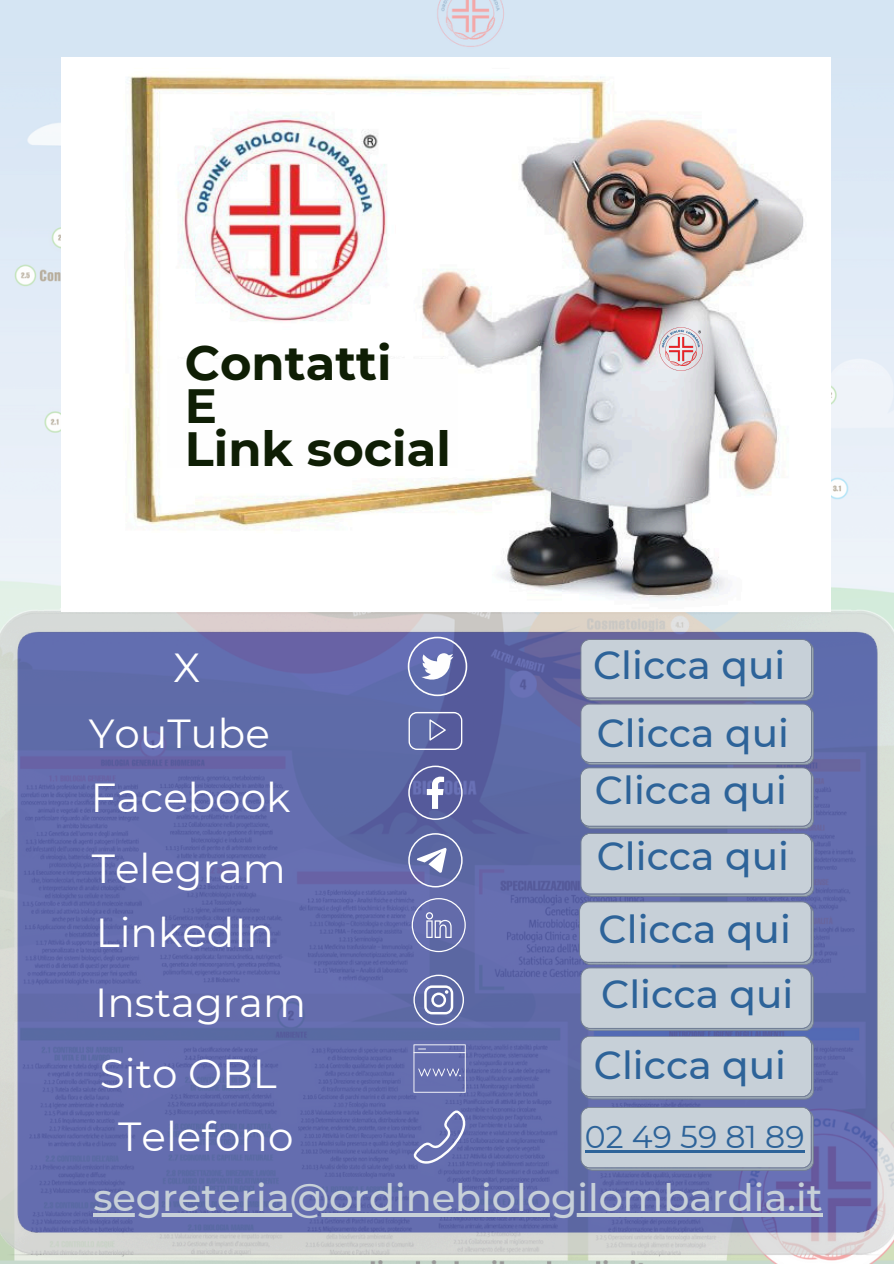
<style>
.page{position:relative;width:894px;height:1264px;background:#fff}
.page>*{position:absolute;margin:0;border:0;box-sizing:border-box;transform-origin:0 0}
.t1{font:700 48px/42.8px "Montserrat";color:#0f1e05}
.t2{font:40.5px "Montserrat";color:#fff}
.t3{font:500 39px "Montserrat";color:#2d6399}
.t4{font:500 38.1px "Montserrat";color:#c7d0d8}
.t5{font:31.5px "Montserrat";color:#2d6399}
</style>
<div class="page">
<img style="left:0;top:0;width:893px;height:608px">
<img style="left:0;top:608px;width:893px;height:655px">
<img style="left:62px;top:57px;width:768px;height:555px">
<svg style="left:579px;top:639px;width:234px;height:460px;background:#b3bccc"></svg>
<svg style="left:580px;top:1106px;width:233px;height:64px;background:#bdc7d1"></svg>
<svg style="left:408px;top:712px;width:54px;height:38px;background:#7078ae"></svg>
<svg style="left:408px;top:765px;width:54px;height:54px;background:#757ab0"></svg>
<svg style="left:408px;top:833px;width:54px;height:54px;background:#7c83b5"></svg>
<svg style="left:411px;top:898px;width:54px;height:54px;background:#777eb6"></svg>
<svg style="left:413px;top:974px;width:51px;height:51px;background:#7f88b8"></svg>
<svg style="left:413px;top:1044px;width:52px;height:48px;background:#737bb6"></svg>
<svg style="left:407px;top:636px;width:60px;height:60px"></svg>
<img style="left:658px;top:327px;width:45px;height:45px">
<div style="left:167px;top:359px;width:291px;height:109px;background:#fefefe"></div>
<svg style="left:411px;top:1108px;width:54px;height:55px;background:#777eb8"></svg>
<hr style="left:584px;top:1150px;width:220px;height:2px;background:#2d6399">
<hr style="left:93px;top:1213px;width:729px;height:3px;background:#c7d0d8">
<h3 class="t1" style="left:185px;top:341px;width:267px">Contatti<br>E<br>Link social</h3>
<p class="t2" style="left:173px;top:642px;width:28px">X</p>
<p class="t3" style="left:593px;top:641px;width:194px">Clicca qui</p>
<p class="t2" style="left:89px;top:708px;width:182px">YouTube</p>
<p class="t2" style="left:91px;top:772px;width:201px">Facebook</p>
<h3 class="t3" style="left:596px;top:709px;width:194px">Clicca qui</h3>
<h2 class="t3" style="left:594px;top:766px;width:194px">Clicca qui</h2>
<p class="t2" style="left:92px;top:844px;width:195px">Telegram</p>
<p class="t3" style="left:596px;top:832px;width:194px">Clicca qui</p>
<p class="t2" style="left:96px;top:907px;width:180px">LinkedIn</p>
<p class="t3" style="left:598px;top:904px;width:194px">Clicca qui</p>
<p class="t2" style="left:95px;top:978px;width:212px">Instagram</p>
<p class="t3" style="left:601px;top:970px;width:194px">Clicca qui</p>
<h3 class="t2" style="left:100px;top:1048px;width:178px">Sito OBL</h3>
<h3 class="t3" style="left:593px;top:1041px;width:194px">Clicca qui</h3>
<h2 class="t2" style="left:118px;top:1112px;width:177px">Telefono</h2>
<h3 class="t5" style="left:584px;top:1117px;width:221px">02 49 59 81 89</h3>
<h2 class="t4" style="left:93px;top:1173px;width:730px">segreteria@ordinebiologilombardia.it</h2>
</div>
